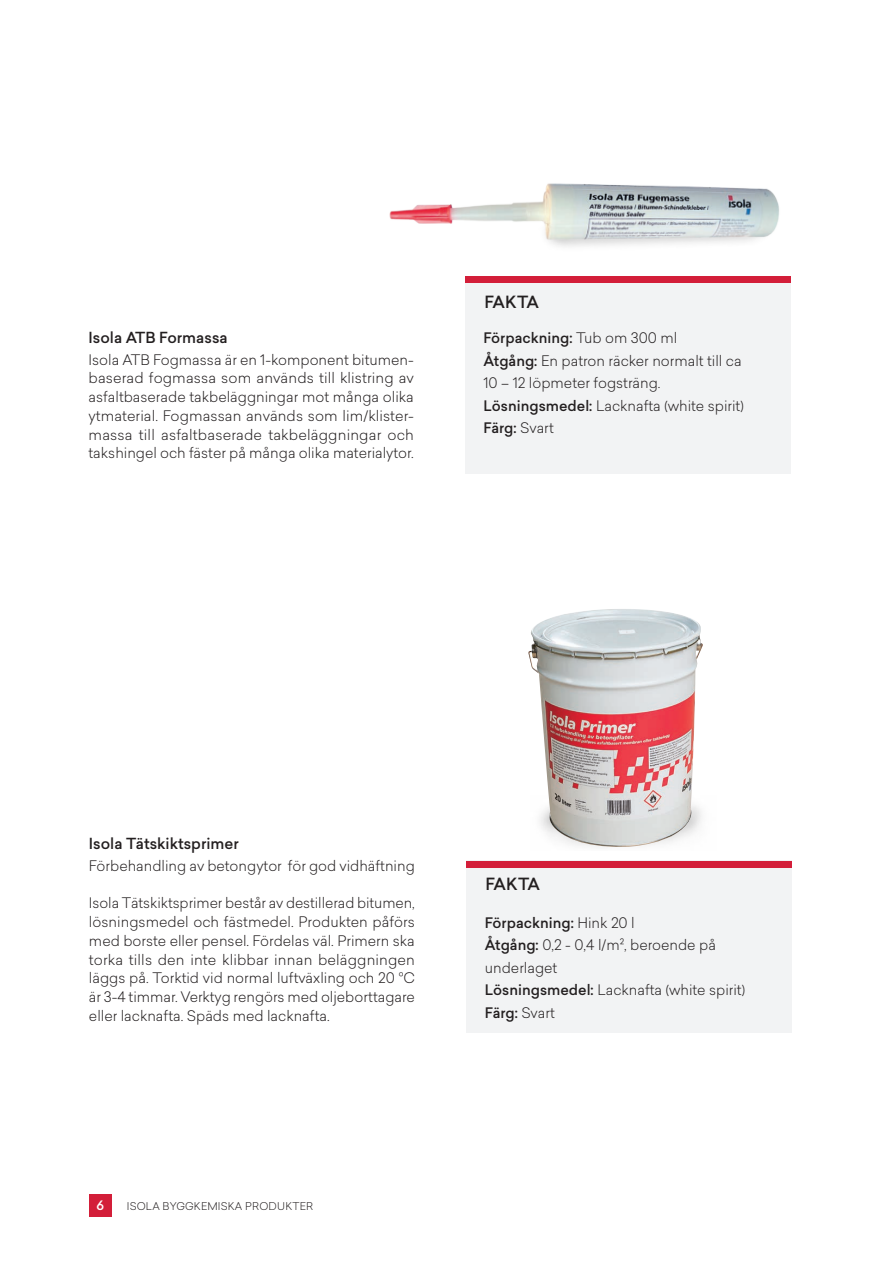
<style>
.page{position:relative;width:893px;height:1263px;background:#fff}
.page>*{position:absolute;margin:0;border:0;box-sizing:border-box;transform-origin:0 0}
.t1{font:500 16.5px "Sailec";letter-spacing:-.04em;color:#231f20}
.Subtitle{font:500 15px "Sailec";color:#231f20}
.Body_text{font:300 14.25px/18.8px "Sailec";color:#231f20;text-align:justify}
.Body_text-2{font:500 14.25px "Sailec";color:#231f20}
.t2{font:500 12.75px "Sailec";color:#fff}
.t3{font:300 10.5px "Sailec";letter-spacing:.02em;color:#231f20}
.s1{font-weight:300}
.s2{font-weight:500}
</style>
<div class="page">
<div style="left:89px;top:1194px;width:22px;height:23px;background:#d31e39"></div>
<div style="left:465px;top:276px;width:325px;height:198px;background:#f2f3f4"></div>
<div style="left:465px;top:276px;width:325px;height:7px;background:#d31e39"></div>
<div style="left:466px;top:861px;width:325px;height:172px;background:#f2f3f4"></div>
<div style="left:466px;top:861px;width:325px;height:6px;background:#d31e39"></div>
<img style="left:389px;top:183px;width:390px;height:64px">
<img style="left:528px;top:609px;width:175px;height:238px">
<p class="Subtitle" style="left:89px;top:327px;width:141px">Isola ATB Formassa</p>
<p class="Body_text" style="left:89px;top:350px;width:327px">Isola ATB Fogmassa är en 1-komponent bitumen&shy;baserad fogmassa som används till klistring av asfaltbaserade takbeläggningar mot många olika ytmaterial. Fogmassan används som lim/klister&shy;massa till asfaltbaserade takbeläggningar och takshingel och fäster på många olika materialytor.</p>
<h3 class="t1" style="left:484px;top:291px;width:56px">FAKTA</h3>
<p class="Body_text-2" style="left:483px;top:328px;width:195px">Förpackning: <span class="s1">Tub om 300 ml</span></p>
<p class="Body_text" style="left:483px;top:351px;width:260px"><span class="s2">Åtgång:</span> En patron räcker normalt till ca</p>
<p class="Body_text" style="left:483px;top:373px;width:179px">10 – 12 löpmeter fogsträng.</p>
<p class="Body_text" style="left:483px;top:396px;width:262px"><span class="s2">Lösningsmedel:</span> Lacknafta (white spirit)</p>
<p class="Body_text-2" style="left:483px;top:418px;width:72px">Färg: <span class="s1">Svart</span></p>
<p class="Subtitle" style="left:89px;top:833px;width:151px">Isola Tätskiktsprimer</p>
<p class="Body_text" style="left:89px;top:856px;width:327px">Förbehandling av betongytor för god vidhäftning</p>
<p class="Body_text" style="left:89px;top:893px;width:328px">Isola Tätskiktsprimer består av destillerad bitumen, lösningsmedel och fästmedel. Produkten påförs med borste eller pensel. Fördelas väl. Primern ska torka tills den inte klibbar innan beläggningen läggs på. Torktid vid normal luftväxling och 20 °C är 3-4 timmar. Verktyg rengörs med oljeborttagare eller lacknafta. Späds med lacknafta.</p>
<p class="t2" style="left:97px;top:1197px;width:9px">6</p>
<p class="t3" style="left:127px;top:1198px;width:188px">ISOLA BYGGKEMISKA PRODUKTER</p>
<h3 class="t1" style="left:485px;top:872px;width:56px">FAKTA</h3>
<p class="Body_text-2" style="left:485px;top:912px;width:151px">Förpackning: <span class="s1">Hink 20 l</span></p>
<p class="Body_text" style="left:485px;top:935px;width:233px"><span class="s2">Åtgång:</span> 0,2 - 0,4 l/m2, beroende på</p>
<p class="Body_text" style="left:485px;top:958px;width:74px">underlaget</p>
<p class="Body_text" style="left:485px;top:980px;width:262px"><span class="s2">Lösningsmedel:</span> Lacknafta (white spirit)</p>
<p class="Body_text-2" style="left:485px;top:1002px;width:72px">Färg: <span class="s1">Svart</span></p>
</div>
